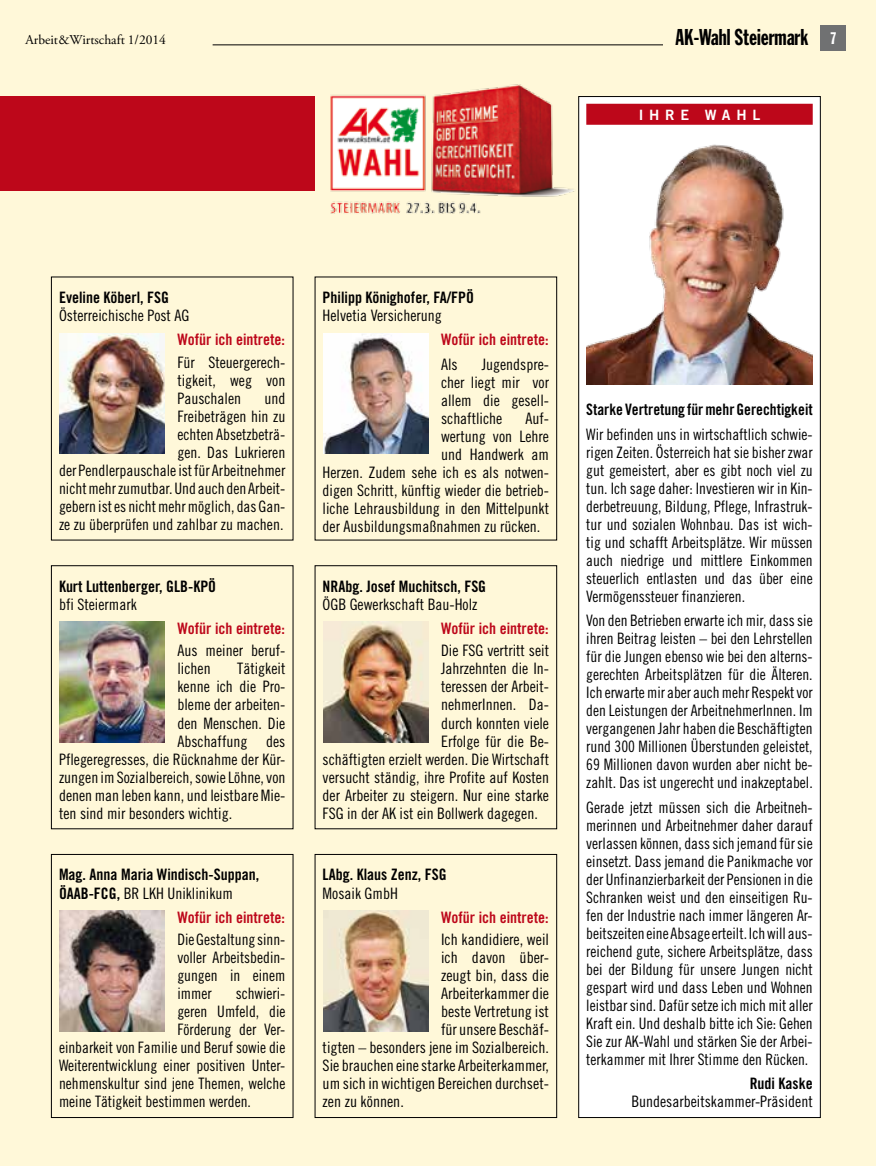
<style>
.page{position:relative;width:876px;height:1166px;background:#fff}
.page>*{position:absolute;margin:0;border:0;box-sizing:border-box;transform-origin:0 0}
.t1{font:22.5px "Franklin Gothic Std Extra Cond";color:#000}
.t2{font:16.5px "Franklin Gothic Std Extra Cond";color:#fff}
.t3{font:15.75px/18px "Trade Gothic Cond Eighteen";color:#000;text-align:justify}
.t4{font:15.75px "Trade Gothic Bold Cond Twenty";color:#000}
.t5{font:15.75px "Trade Gothic Bold Cond Twenty";color:#bd071a}
.t6{font:14.25px "Trade Gothic Bold Two";letter-spacing:.4em;color:#fff}
.t7{font:13.5px "Adobe Garamond Pro";color:#000}
.s1{font-family:"Trade Gothic Bold Cond Twenty"}
</style>
<div class="page">
<div style="left:0;top:0;width:876px;height:1165px;background:#fff8d9"></div>
<hr style="left:213px;top:44px;width:595px;height:1px;background:#000">
<div style="left:820px;top:26px;width:26px;height:25px;background:#707172"></div>
<div style="left:0;top:96px;width:315px;height:94px;background:#bd071a"></div>
<div style="left:579px;top:96px;width:241px;height:1021px;background:#fff"></div>
<div style="left:586px;top:104px;width:227px;height:21px;background:#bd071a"></div>
<div style="left:578px;top:96px;width:243px;height:1021px;border:1px solid #000"></div>
<img style="left:587px;top:144px;width:226px;height:240px">
<div style="left:51px;top:565px;width:242px;height:263px;border:1px solid #000"></div>
<img style="left:60px;top:621px;width:105px;height:121px">
<div style="left:315px;top:565px;width:242px;height:263px;border:1px solid #000"></div>
<img style="left:323px;top:621px;width:105px;height:121px">
<img style="left:60px;top:333px;width:105px;height:120px">
<img style="left:323px;top:333px;width:105px;height:120px">
<div style="left:51px;top:853px;width:242px;height:264px;border:1px solid #000"></div>
<img style="left:60px;top:910px;width:105px;height:120px">
<div style="left:315px;top:853px;width:242px;height:264px;border:1px solid #000"></div>
<img style="left:323px;top:910px;width:105px;height:120px">
<div style="left:663px;top:28px;width:145px;height:21px;background:#fff8d9"></div>
<img style="left:331px;top:84px;width:244px;height:130px">
<h1 class="t1" style="left:675px;top:25px;width:134px">AK-Wahl Steiermark</h1>
<p class="t7" style="left:26px;top:32px;width:142px">Arbeit&amp;Wirtschaft 1/2014</p>
<p class="t2" style="left:831px;top:30px;width:7px">7</p>
<p class="t6" style="left:639px;top:106px;width:123px">IHRE WAHL</p>
<p class="t4" style="left:59px;top:288px;width:112px">Eveline Köberl, FSG</p>
<p class="t3" style="left:59px;top:306px;width:132px">Österreichische Post AG</p>
<p class="t5" style="left:177px;top:330px;width:109px">Wofür ich eintrete:</p>
<p class="t3" style="left:177px;top:353px;width:109px">Für Steuergerech&shy;tigkeit, weg von Pauschalen</p>
<p class="t3" style="left:59px;top:389px;width:228px;text-align:right">und<br>Freibeträgen hin zu<br>echten Absetzbeträ-<br>gen. Das Lukrieren<br>der Pendlerpauschale ist für Arbeitnehmer nicht mehr zumutbar. Und auch den Arbeit&shy;gebern ist es nicht mehr möglich, das Gan&shy;ze zu überprüfen und zahlbar zu machen.</p>
<p class="t4" style="left:59px;top:576px;width:159px">Kurt Luttenberger, GLB-KPÖ</p>
<p class="t3" style="left:59px;top:594px;width:79px">bfi Steiermark</p>
<p class="t5" style="left:177px;top:618px;width:109px">Wofür ich eintrete:</p>
<p class="t3" style="left:177px;top:641px;width:110px">Aus meiner beruf&shy;lichen</p>
<p class="t3" style="left:237px;top:659px;width:50px">Tätigkeit</p>
<p class="t3" style="left:177px;top:677px;width:109px">kenne ich die Pro-</p>
<p class="t3" style="left:177px;top:695px;width:109px">bleme der arbeiten-</p>
<p class="t3" style="left:177px;top:713px;width:109px">den Menschen. Die</p>
<p class="t3" style="left:177px;top:731px;width:109px">Abschaffung des</p>
<p class="t3" style="left:59px;top:749px;width:228px">Pflegeregresses, die Rücknahme der Kür-</p>
<p class="t3" style="left:59px;top:767px;width:228px">zungen im Sozialbereich, sowie Löhne, von</p>
<p class="t3" style="left:59px;top:785px;width:228px">denen man leben kann, und leistbare Mie-</p>
<p class="t3" style="left:59px;top:803px;width:175px">ten sind mir besonders wichtig.</p>
<p class="t4" style="left:59px;top:865px;width:202px">Mag. Anna Maria Windisch-Suppan,</p>
<p class="t3" style="left:59px;top:883px;width:176px"><span class="s1">ÖAAB-FCG,</span> BR LKH Uniklinikum</p>
<p class="t5" style="left:177px;top:907px;width:109px">Wofür ich eintrete:</p>
<p class="t3" style="left:177px;top:930px;width:110px">Die Gestaltung sinn&shy;voller Arbeitsbedin&shy;gungen in einem immer</p>
<p class="t3" style="left:236px;top:984px;width:50px">schwieri-</p>
<p class="t3" style="left:177px;top:1002px;width:109px">geren Umfeld, die</p>
<p class="t3" style="left:177px;top:1020px;width:109px">Förderung der Ver-</p>
<p class="t3" style="left:59px;top:1038px;width:228px">einbarkeit von Familie und Beruf sowie die</p>
<p class="t3" style="left:59px;top:1056px;width:228px">Weiterentwicklung einer positiven Unter-</p>
<p class="t3" style="left:59px;top:1074px;width:228px">nehmenskultur sind jene Themen, welche</p>
<p class="t3" style="left:59px;top:1092px;width:194px">meine Tätigkeit bestimmen werden.</p>
<p class="t4" style="left:323px;top:288px;width:153px">Philipp Könighofer, FA/FPÖ</p>
<p class="t3" style="left:323px;top:306px;width:121px">Helvetia Versicherung</p>
<p class="t5" style="left:441px;top:330px;width:109px">Wofür ich eintrete:</p>
<p class="t3" style="left:441px;top:355px;width:18px">Als</p>
<p class="t3" style="left:441px;top:355px;width:110px;text-indent:41px">Jugendspre&shy;cher liegt mir vor allem die gesell&shy;schaftliche</p>
<p class="t3" style="left:525px;top:409px;width:25px">Auf-</p>
<p class="t3" style="left:441px;top:427px;width:110px">wertung von Lehre</p>
<p class="t3" style="left:441px;top:445px;width:109px">und Handwerk am</p>
<p class="t3" style="left:323px;top:463px;width:228px">Herzen. Zudem sehe ich es als notwen-</p>
<p class="t3" style="left:323px;top:481px;width:228px">digen Schritt, künftig wieder die betrieb-</p>
<p class="t3" style="left:323px;top:499px;width:228px">liche Lehrausbildung in den Mittelpunkt</p>
<p class="t3" style="left:323px;top:517px;width:219px">der Ausbildungsmaßnahmen zu rücken.</p>
<p class="t4" style="left:323px;top:576px;width:165px">NRAbg. Josef Muchitsch, FSG</p>
<p class="t3" style="left:323px;top:594px;width:156px">ÖGB Gewerkschaft Bau-Holz</p>
<p class="t5" style="left:441px;top:618px;width:109px">Wofür ich eintrete:</p>
<p class="t3" style="left:441px;top:641px;width:109px">Die FSG vertritt seit</p>
<p class="t3" style="left:441px;top:659px;width:109px">Jahrzehnten die In-</p>
<p class="t3" style="left:441px;top:677px;width:110px">teressen der Arbeit-</p>
<p class="t3" style="left:441px;top:695px;width:109px">nehmerInnen. Da-</p>
<p class="t3" style="left:441px;top:713px;width:109px">durch konnten viele</p>
<p class="t3" style="left:441px;top:731px;width:110px">Erfolge für die Be-</p>
<p class="t3" style="left:323px;top:749px;width:228px">schäftigten erzielt werden. Die Wirtschaft</p>
<p class="t3" style="left:323px;top:767px;width:228px">versucht ständig, ihre Profite auf Kosten</p>
<p class="t3" style="left:323px;top:785px;width:228px">der Arbeiter zu steigern. Nur eine starke</p>
<p class="t3" style="left:323px;top:803px;width:217px">FSG in der AK ist ein Bollwerk dagegen.</p>
<p class="t4" style="left:323px;top:865px;width:126px">LAbg. Klaus Zenz, FSG</p>
<p class="t3" style="left:323px;top:883px;width:77px">Mosaik GmbH</p>
<p class="t5" style="left:441px;top:907px;width:109px">Wofür ich eintrete:</p>
<p class="t3" style="left:441px;top:930px;width:109px">Ich kandidiere, weil</p>
<p class="t3" style="left:441px;top:948px;width:109px">ich davon über-</p>
<p class="t3" style="left:441px;top:966px;width:110px">zeugt bin, dass die</p>
<p class="t3" style="left:441px;top:984px;width:109px">Arbeiterkammer die</p>
<p class="t3" style="left:441px;top:1002px;width:109px">beste Vertretung ist</p>
<p class="t3" style="left:441px;top:1020px;width:109px">für unsere Beschäf-</p>
<p class="t3" style="left:323px;top:1038px;width:228px">tigten – besonders jene im Sozialbereich.</p>
<p class="t3" style="left:323px;top:1056px;width:228px">Sie brauchen eine starke Arbeiterkammer,</p>
<p class="t3" style="left:323px;top:1074px;width:228px">um sich in wichtigen Bereichen durchset-</p>
<p class="t3" style="left:323px;top:1092px;width:83px">zen zu können.</p>
<p class="t4" style="left:586px;top:400px;width:228px">Starke Vertretung für mehr Gerechtigkeit</p>
<p class="t3" style="left:586px;top:425px;width:228px">Wir befinden uns in wirtschaftlich schwie&shy;rigen Zeiten. Österreich hat sie bisher zwar gut gemeistert, aber es gibt noch viel zu tun. Ich sage daher: Investieren wir in Kin&shy;derbetreuung, Bildung, Pflege, Infrastruk&shy;tur und sozialen Wohnbau. Das ist wich&shy;tig und schafft Arbeitsplätze. Wir müssen auch niedrige und mittlere Einkommen steuerlich entlasten und das über eine Vermögenssteuer finanzieren.</p>
<p class="t3" style="left:586px;top:611px;width:228px">Von den Betrieben erwarte ich mir, dass sie ihren Beitrag leisten – bei den Lehrstellen für die Jungen ebenso wie bei den alterns&shy;gerechten Arbeitsplätzen für die Älteren.<br>Ich erwarte mir aber auch mehr Respekt vor den Leistungen der ArbeitnehmerInnen. Im vergangenen Jahr haben die Beschäftigten rund 300 Millionen Überstunden geleistet, 69 Millionen davon wurden aber nicht be&shy;zahlt. Das ist ungerecht und inakzeptabel.</p>
<p class="t3" style="left:586px;top:797px;width:228px">Gerade jetzt müssen sich die Arbeitneh&shy;merinnen und Arbeitnehmer daher darauf verlassen können, dass sich jemand für sie einsetzt. Dass jemand die Panikmache vor der Unfinanzierbarkeit der Pensionen in die Schranken weist und den einseitigen Ru&shy;fen der Industrie nach immer längeren Ar&shy;beitszeiten eine Absage erteilt. Ich will aus&shy;reichend gute, sichere Arbeitsplätze, dass bei der Bildung für unsere Jungen nicht gespart wird und dass Leben und Wohnen leistbar sind. Dafür setze ich mich mit aller Kraft ein. Und deshalb bitte ich Sie: Gehen Sie zur AK-Wahl und stärken Sie der Arbei&shy;terkammer mit Ihrer Stimme den Rücken.</p>
<p class="t4" style="left:750px;top:1073px;width:64px">Rudi Kaske</p>
<p class="t3" style="left:631px;top:1092px;width:183px">Bundesarbeitskammer-Präsident</p>
</div>
